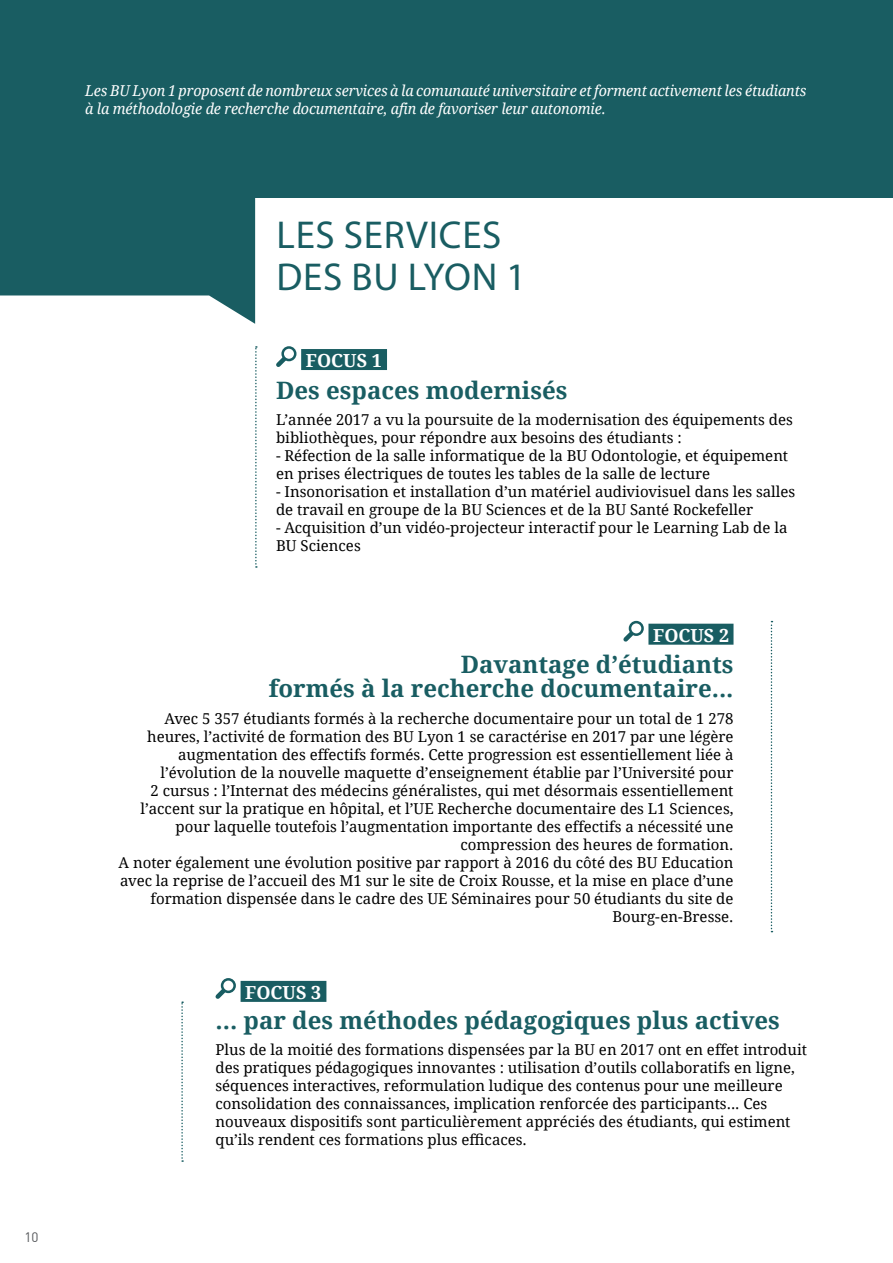
<style>
.page{position:relative;width:893px;height:1263px;background:#fff}
.page>*{position:absolute;margin:0;border:0;box-sizing:border-box;transform-origin:0 0}
.t1{font:39px/42px "Myriad Pro";letter-spacing:.02em;color:#195d62}
.t2{font:700 24px/24px "Droid Serif";color:#195d62;text-align:right}
.t3{font:700 18px "Droid Serif";color:#fff}
.t4{font:15px/18px "Droid Serif";color:#000}
.t5{font:italic 15px/18px "Droid Serif";letter-spacing:-.01em;color:#fff;scale:.96 1}
.t6{font:13.5px "DIN";color:#56585b}
</style>
<div class="page">
<svg style="left:0;top:197px;width:255px;height:127px"></svg>
<div style="left:0;top:0;width:893px;height:197px;background:#195d62"></div>
<svg style="left:255px;top:346px;width:2px;height:222px"></svg>
<svg style="left:181px;top:1001px;width:2px;height:161px"></svg>
<svg style="left:771px;top:621px;width:1px;height:311px"></svg>
<div style="left:301px;top:349px;width:86px;height:21px;background:#195d62"></div>
<svg style="left:276px;top:358px;width:17px;height:9px"></svg>
<div style="left:281px;top:346px;width:15px;height:15px;border:3px solid #195d62;border-radius:50%"></div>
<div style="left:241px;top:981px;width:85px;height:21px;background:#195d62"></div>
<svg style="left:215px;top:982px;width:17px;height:17px"></svg>
<div style="left:222px;top:979px;width:13px;height:13px;background:#fff;border-radius:50%"></div>
<div style="left:221px;top:978px;width:15px;height:15px;border:3px solid #195d62;border-radius:50%"></div>
<div style="left:648px;top:624px;width:85px;height:21px;background:#195d62"></div>
<svg style="left:623px;top:624px;width:17px;height:18px"></svg>
<div style="left:630px;top:622px;width:12px;height:13px;background:#fff;border-radius:50%"></div>
<div style="left:629px;top:621px;width:15px;height:15px;border:3px solid #195d62;border-radius:50%"></div>
<p class="t6" style="left:24px;top:1228px;width:16px">10</p>
<p class="t5" style="left:85px;top:81px;width:753px">Les BU Lyon 1 proposent de nombreux services à la comunauté universitaire et forment activement les étudiants à la méthodologie de recherche documentaire, afin de favoriser leur autonomie.</p>
<h1 class="t1" style="left:276px;top:214px;width:251px">LES SERVICES<br>DES BU Lyon 1</h1>
<p class="t3" style="left:306px;top:350px;width:78px">Focus 1</p>
<h2 class="t2" style="left:276px;top:378px;width:293px">Des espaces modernisés</h2>
<p class="t4" style="left:276px;top:411px;width:518px">L’année 2017 a vu la poursuite de la modernisation des équipements des bibliothèques, pour répondre aux besoins des étudiants :</p>
<p class="t4" style="left:276px;top:447px;width:514px">- Réfection de la salle informatique de la BU Odontologie, et équipement en prises électriques de toutes les tables de la salle de lecture</p>
<p class="t4" style="left:276px;top:483px;width:521px">- Insonorisation et installation d’un matériel audiviovisuel dans les salles de travail en groupe de la BU Sciences et de la BU Santé Rockefeller</p>
<p class="t4" style="left:276px;top:519px;width:513px">- Acquisition d’un vidéo-projecteur interactif pour le Learning Lab de la<br>BU Sciences</p>
<p class="t3" style="left:653px;top:625px;width:78px">Focus 2</p>
<h2 class="t2" style="left:269px;top:653px;width:466px">Davantage d’étudiants<br>formés à la recherche documentaire...</h2>
<p class="t4" style="left:119px;top:709px;width:616px;text-align:right">Avec 5 357 étudiants formés à la recherche documentaire pour un total de 1 278 heures, l’activité de formation des BU Lyon 1 se caractérise en 2017 par une légère augmentation des effectifs formés. Cette progression est essentiellement liée à l’évolution de la nouvelle maquette d’enseignement établie par l’Université pour<br>2 cursus : l’Internat des médecins généralistes, qui met désormais essentiellement l’accent sur la pratique en hôpital, et l’UE Recherche documentaire des L1 Sciences, pour laquelle toutefois l’augmentation importante des effectifs a nécessité une compression des heures de formation.<br>A noter également une évolution positive par rapport à 2016 du côté des BU Education avec la reprise de l’accueil des M1 sur le site de Croix Rousse, et la mise en place d’une formation dispensée dans le cadre des UE Séminaires pour 50 étudiants du site de Bourg-en-Bresse.</p>
<p class="t3" style="left:245px;top:982px;width:78px">Focus 3</p>
<h2 class="t2" style="left:215px;top:1008px;width:566px">... par des méthodes pédagogiques plus actives</h2>
<p class="t4" style="left:215px;top:1041px;width:593px">Plus de la moitié des formations dispensées par la BU en 2017 ont en effet introduit des pratiques pédagogiques innovantes : utilisation d’outils collaboratifs en ligne, séquences interactives, reformulation ludique des contenus pour une meilleure consolidation des connaissances, implication renforcée des participants... Ces nouveaux dispositifs sont particulièrement appréciés des étudiants, qui estiment qu’ils rendent ces formations plus efficaces.</p>
</div>
